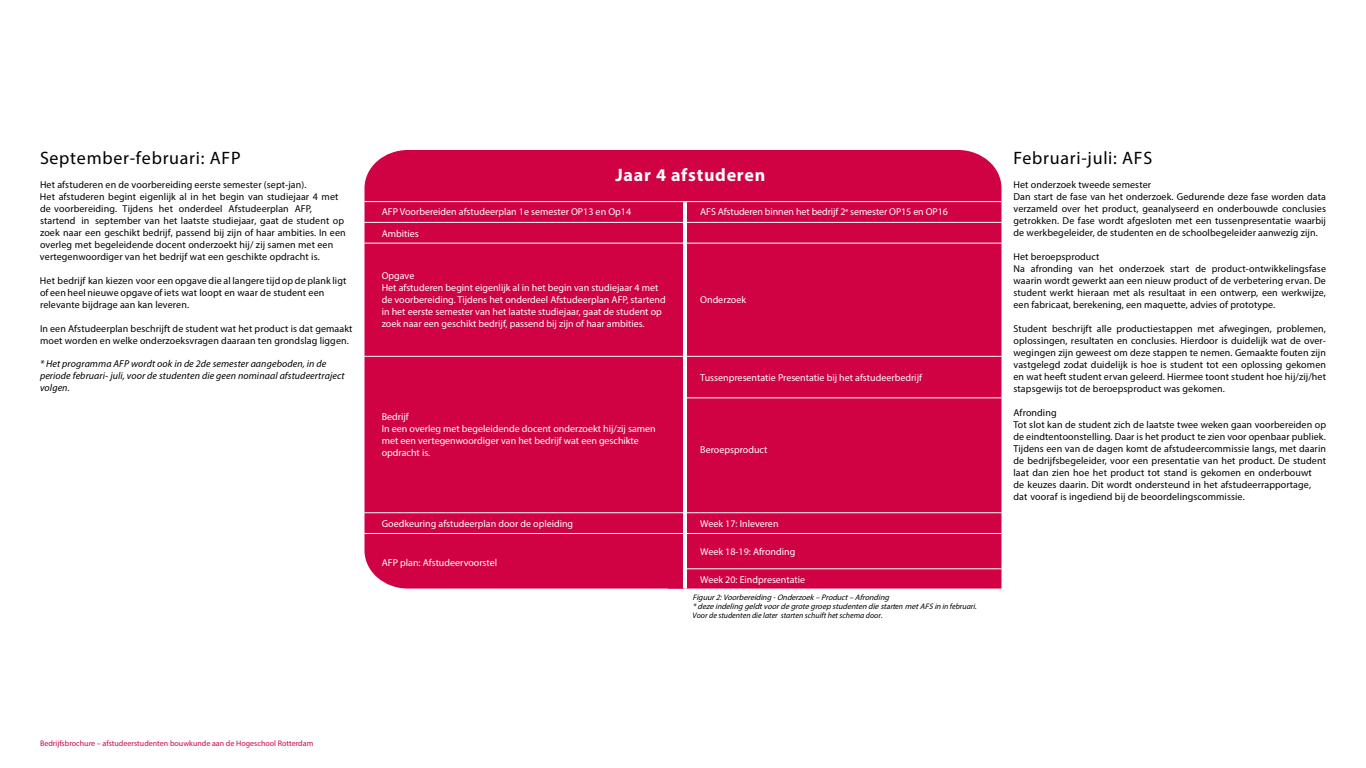
<style>
.page{position:relative;width:1366px;height:768px;background:#fff}
.page>*{position:absolute;margin:0;border:0;box-sizing:border-box;transform-origin:0 0}
.t1{font:18px "Myriad Pro";letter-spacing:.04em;color:#000}
.t2{font:700 18px "Myriad Pro";letter-spacing:.04em;color:#fff}
.t3{font:10px/12px "Myriad Pro";letter-spacing:.01em;color:#000}
.t4{font:10px/12px "Myriad Pro";color:#fff}
.t5{font:italic 10px/12px "Myriad Pro";letter-spacing:.01em;color:#000}
.t6{font:italic 8px/9.4px "Myriad Pro";color:#000}
.t7{font:8px "Myriad Pro";color:#d00244}
.s1{font-style:inherit}
</style>
<div class="page">
<div style="left:685px;top:150px;width:317px;height:439px;background:#d00244"></div>
<div style="left:364px;top:150px;width:321px;height:439px;background:#d00244"></div>
<hr style="left:683px;top:202px;width:4px;height:387px;background:#fff">
<hr style="left:364px;top:201px;width:638px;height:1px;background:#fff">
<hr style="left:364px;top:222px;width:638px;height:1px;background:#fff">
<hr style="left:364px;top:243px;width:638px;height:1px;background:#fff">
<hr style="left:364px;top:356px;width:638px;height:1px;background:#fff">
<hr style="left:364px;top:512px;width:638px;height:1px;background:#fff">
<hr style="left:364px;top:533px;width:638px;height:1px;background:#fff">
<hr style="left:685px;top:568px;width:317px;height:1px;background:#fff">
<hr style="left:685px;top:397px;width:317px;height:1px;background:#fff">
<p class="t1" style="left:40px;top:146px;width:202px">September-februari: AFP</p>
<p class="t3" style="left:40px;top:178px;width:307px">Het afstuderen en de voorbereiding eerste semester (sept-jan).<br>Het afstuderen begint eigenlijk al in het begin van studiejaar 4 met de voorbereiding. Tijdens het onderdeel Afstudeerplan AFP, startend in september van het laatste studiejaar, gaat de student op zoek naar een geschikt bedrijf, passend bij zijn of haar ambities. In een overleg met begeleidende docent onderzoekt hij/ zij samen met een vertegenwoordiger van het bedrijf wat een geschikte opdracht is.</p>
<p class="t3" style="left:40px;top:274px;width:308px">Het bedrijf kan kiezen voor een opgave die al langere tijd op de plank ligt of een heel nieuwe opgave of iets wat loopt en waar de student een relevante bijdrage aan kan leveren.</p>
<p class="t3" style="left:40px;top:322px;width:314px">In een Afstudeerplan beschrijft de student wat het product is dat gemaakt moet worden en welke onderzoeksvragen daaraan ten grondslag liggen.</p>
<p class="t5" style="left:40px;top:358px;width:306px">* Het programma AFP wordt ook in de 2de semester aangeboden, in de periode februari- juli, voor de studenten die geen nominaal afstudeertraject volgen.</p>
<p class="t2" style="left:616px;top:163px;width:151px">Jaar 4 afstuderen</p>
<p class="t4" style="left:382px;top:206px;width:251px">AFP Voorbereiden afstudeerplan 1e semester OP13 en Op14</p>
<p class="t4" style="left:382px;top:227px;width:39px">Ambities</p>
<p class="t4" style="left:382px;top:270px;width:34px">Opgave</p>
<p class="t4" style="left:382px;top:282px;width:285px">Het afstuderen begint eigenlijk al in het begin van studiejaar 4 met de voorbereiding. Tijdens het onderdeel Afstudeerplan AFP, startend in het eerste semester van het laatste studiejaar, gaat de student op zoek naar een geschikt bedrijf, passend bij zijn of haar ambities.</p>
<p class="t4" style="left:382px;top:411px;width:29px">Bedrijf</p>
<p class="t4" style="left:382px;top:423px;width:276px">In een overleg met begeleidende docent onderzoekt hij/zij samen met een vertegenwoordiger van het bedrijf wat een geschikte opdracht is.</p>
<p class="t4" style="left:382px;top:517px;width:193px">Goedkeuring afstudeerplan door de opleiding</p>
<p class="t4" style="left:382px;top:557px;width:117px">AFP plan: Afstudeervoorstel</p>
<p class="t4" style="left:700px;top:206px;width:249px">AFS Afstuderen binnen het bedrijf 2<sup>e</sup> semester OP15 en OP16</p>
<p class="t4" style="left:700px;top:294px;width:47px">Onderzoek</p>
<p class="t4" style="left:700px;top:371px;width:223px">Tussenpresentatie Presentatie bij het afstudeerbedrijf</p>
<p class="t4" style="left:700px;top:444px;width:69px">Beroepsproduct</p>
<p class="t4" style="left:700px;top:517px;width:80px">Week 17: Inleveren</p>
<p class="t4" style="left:700px;top:545px;width:97px">Week 18-19: Afronding</p>
<p class="t4" style="left:700px;top:573px;width:106px">Week 20: Eindpresentatie</p>
<p class="t6" style="left:692px;top:592px;width:286px">Figuur2: Voorbereiding-Onderzoek–Product–Afronding *dezeindelinggeldtvoordegrotegroepstudentendiestart<span class="s1">e n</span> metAFSin<span class="s1">i n fe b r u a r i .<br>Voor de studenten die later starten schuift het schema door.</span></p>
<p class="t1" style="left:1014px;top:146px;width:140px">Februari-juli: AFS</p>
<p class="t3" style="left:1013px;top:178px;width:314px">Het onderzoek tweede semester<br>Dan start de fase van het onderzoek. Gedurende deze fase worden data verzameld over het product, geanalyseerd en onderbouwde conclusies getrokken. De fase wordt afgesloten met een tussenpresentatie waarbij de werkbegeleider, de studenten en de schoolbegeleider aanwezig zijn.</p>
<p class="t3" style="left:1014px;top:250px;width:314px">Het beroepsproduct<br>Na afronding van het onderzoek start de product-ontwikkelingsfase waarin wordt gewerkt aan een nieuw product of de verbetering ervan. De student werkt hieraan met als resultaat in een ontwerp, een werkwijze, een fabricaat, berekening, een maquette, advies of prototype.</p>
<p class="t3" style="left:1014px;top:322px;width:314px;text-align:justify">Student beschrijft alle productiestappen met afwegingen, problemen, oplossingen, resultaten en conclusies. Hierdoor is duidelijk wat de over&shy;wegingen zijn geweest om deze stappen te nemen. Gemaakte fouten zijn vastgelegd zodat duidelijk is hoe is student tot een oplossing gekomen en wat heeft student ervan geleerd. Hiermee toont student hoe hij/zij/het stapsgewijs tot de beroepsproduct was gekomen.</p>
<p class="t3" style="left:1013px;top:406px;width:314px">Afronding<br>Tot slot kan de student zich de laatste twee weken gaan voorbereiden op de eindtentoonstelling. Daar is het product te zien voor openbaar publiek.<br>Tijdens een van de dagen komt de afstudeercommissie langs, met daarin de bedrijfsbegeleider, voor een presentatie van het product. De student laat dan zien hoe het product tot stand is gekomen en onderbouwt<br>de keuzes daarin. Dit wordt ondersteund in het afstudeerrapportage, dat vooraf is ingediend bij de beoordelingscommissie.</p>
<p class="t7" style="left:40px;top:738px;width:275px">Bedrijfsbrochure – afstudeerstudenten bouwkunde aan de Hogeschool Rotterdam</p>
</div>
